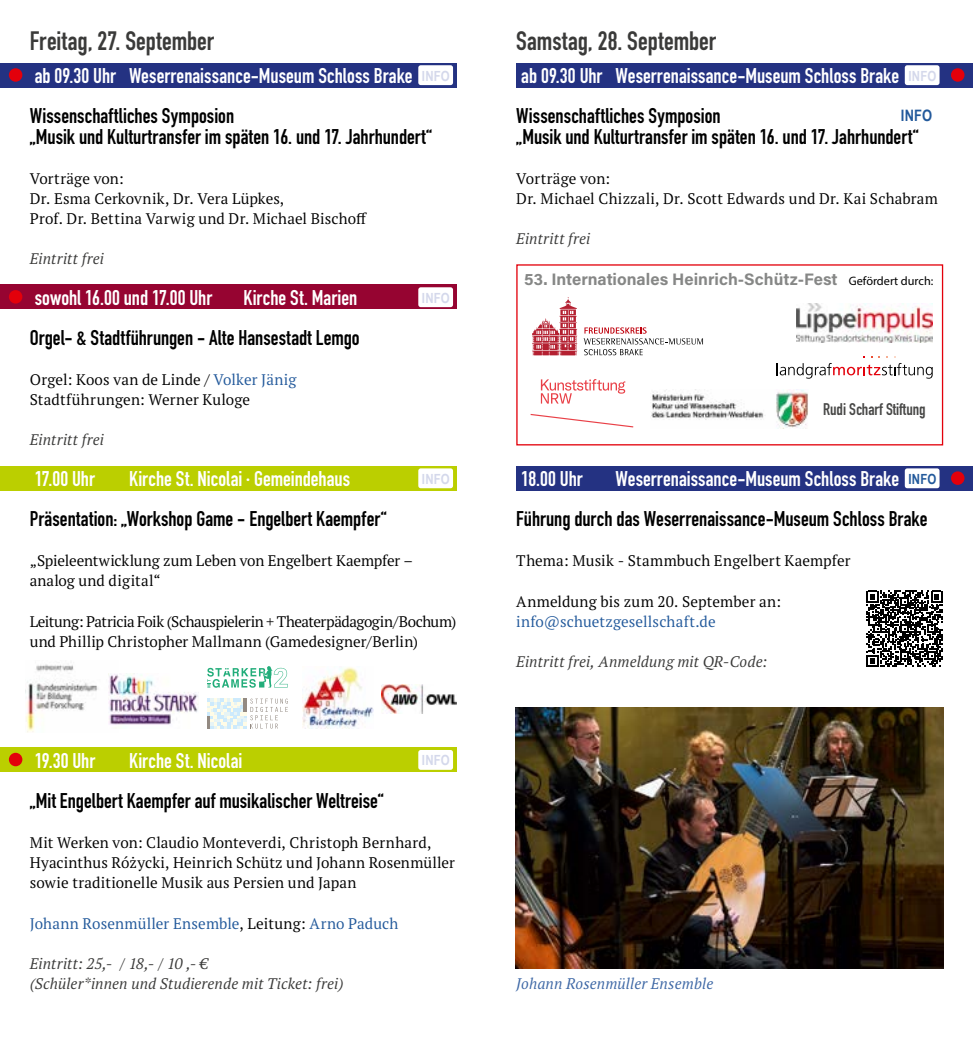
<style>
.page{position:relative;width:973px;height:1042px;background:#fff}
.page>*{position:absolute;margin:0;border:0;box-sizing:border-box;transform-origin:0 0}
.t1{font:700 26.25px "DIN Condensed";color:#3a3a39}
.t2{font:700 21px/20.1px "DIN Condensed";color:#000}
.t3{font:700 21px "DIN Condensed";color:#fff}
.t4{font:16.62px "Acumin Variable Concept";color:#868786}
.t5{font:700 16.62px "DIN Condensed";color:#484847}
.t6{font:700 15.75px "Arial Narrow";color:#22599b}
.t7{font:15.4px/20.1px "PT Serif Pro";letter-spacing:.005em;color:#000}
.t8{font:italic 15.4px/20.1px "PT Serif Pro";letter-spacing:.005em;color:#3a3a39}
.t9{font:15.4px/20.1px "PT Serif Pro";letter-spacing:-.015em;color:#000}
.t10{font:15.4px "PT Serif Pro";letter-spacing:.005em;color:#22599b}
.t11{font:italic 15.4px "PT Serif Pro";letter-spacing:.005em;color:#3d67a5}
.t12{font:700 14px "Arial Narrow";letter-spacing:.015em;color:#d4d8eb}
.t13{font:700 14px "Arial Narrow";color:#22599b}
.s1{color:#22599b}
.s2{font-family:"Myriad Pro";font-size:12.25px;color:#000}
.s3{color:#000}
</style>
<div class="page">
<div style="left:0;top:63px;width:456px;height:25px;background:#243282"></div>
<div style="left:9px;top:68px;width:13px;height:14px;background:#e3000b;border-radius:50%"></div>
<div style="left:0;top:284px;width:456px;height:25px;background:#960431"></div>
<div style="left:0;top:466px;width:456px;height:24px;background:#bbcf00"></div>
<div style="left:516px;top:466px;width:456px;height:24px;background:#243282"></div>
<div style="left:516px;top:63px;width:456px;height:25px;background:#243282"></div>
<div style="left:950px;top:68px;width:14px;height:14px;background:#e3000b;border-radius:50%"></div>
<img style="left:516px;top:707px;width:427px;height:262px">
<div style="left:0;top:747px;width:456px;height:25px;background:#bbcf00"></div>
<svg style="left:866px;top:590px;width:76px;height:76px"></svg>
<div style="left:950px;top:471px;width:14px;height:14px;background:#e3000b;border-radius:50%"></div>
<div style="left:516px;top:264px;width:427px;height:181px;border:1px solid #e3000b"></div>
<img style="left:796px;top:303px;width:136px;height:40px">
<img style="left:651px;top:389px;width:157px;height:40px">
<svg style="left:530px;top:414px;width:103px;height:13px"></svg>
<svg style="left:540px;top:379px;width:85px;height:24px"></svg>
<svg style="left:776px;top:356px;width:156px;height:23px"></svg>
<img style="left:25px;top:664px;width:73px;height:69px">
<svg style="left:207px;top:698px;width:81px;height:30px"></svg>
<img style="left:108px;top:673px;width:90px;height:52px">
<svg style="left:207px;top:666px;width:80px;height:22px"></svg>
<svg style="left:532px;top:297px;width:45px;height:58px"></svg>
<svg style="left:583px;top:327px;width:120px;height:28px"></svg>
<div style="left:9px;top:753px;width:13px;height:13px;background:#e3000b;border-radius:50%"></div>
<img style="left:381px;top:684px;width:75px;height:29px">
<img style="left:302px;top:667px;width:71px;height:61px">
<div style="left:9px;top:290px;width:13px;height:14px;background:#e3000b;border-radius:50%"></div>
<div style="left:418px;top:65px;width:35px;height:20px;background:#fff;border-radius:2px"></div>
<div style="left:904px;top:65px;width:35px;height:20px;background:#fff;border-radius:2px"></div>
<div style="left:418px;top:287px;width:35px;height:20px;background:#fff;border-radius:2px"></div>
<div style="left:904px;top:468px;width:35px;height:20px;background:#fff;border-radius:2px"></div>
<div style="left:418px;top:468px;width:35px;height:20px;background:#fff;border-radius:2px"></div>
<div style="left:418px;top:750px;width:35px;height:20px;background:#fff;border-radius:2px"></div>
<h1 class="t1" style="left:30px;top:23px;width:186px">Freitag, 27. September</h1>
<h2 class="t3" style="left:35px;top:62px;width:379px">ab 09.30 Uhr Weserrenaissance-Museum Schloss Brake</h2>
<h2 class="t2" style="left:30px;top:106px;width:404px">Wissenschaftliches Symposion<br>„Musik und Kulturtransfer im späten 16. und 17. Jahrhundert“</h2>
<p class="t7" style="left:30px;top:168px;width:339px">Vorträge von:<br>Dr. Esma Cerkovnik, Dr. Vera Lüpkes,<br>Prof. Dr. Bettina Varwig und Dr. Michael Bischoff</p>
<p class="t8" style="left:30px;top:248px;width:76px">Eintritt frei</p>
<h2 class="t3" style="left:35px;top:283px;width:179px">sowohl 16.00 und 17.00 Uhr</h2>
<h2 class="t3" style="left:243px;top:283px;width:115px">Kirche St. Marien</h2>
<h2 class="t2" style="left:30px;top:327px;width:331px">Orgel- &amp; Stadtführungen - Alte Hansestadt Lemgo</h2>
<p class="t7" style="left:30px;top:369px;width:268px">Orgel: Koos van de Linde / <span class="s1">Volker Jänig<br></span>Stadtführungen: Werner Kuloge</p>
<p class="t8" style="left:30px;top:430px;width:76px">Eintritt frei</p>
<h2 class="t3" style="left:35px;top:464px;width:62px">17.00 Uhr</h2>
<h2 class="t3" style="left:129px;top:464px;width:222px">Kirche St. Nicolai · Gemeindehaus</h2>
<h2 class="t2" style="left:30px;top:508px;width:358px">Präsentation: „Workshop Game - Engelbert Kaempfer“</h2>
<p class="t7" style="left:30px;top:550px;width:385px">„Spieleentwicklung zum Leben von Engelbert Kaempfer – analog und digital“</p>
<p class="t9" style="left:30px;top:611px;width:428px">Leitung: Patricia Foik (Schauspielerin + Theaterpädagogin/Bochum) und Phillip Christopher Mallmann (Gamedesigner/Berlin)</p>
<h1 class="t1" style="left:516px;top:23px;width:201px">Samstag, 28. September</h1>
<h2 class="t3" style="left:521px;top:62px;width:379px">ab 09.30 Uhr Weserrenaissance-Museum Schloss Brake</h2>
<h2 class="t2" style="left:516px;top:106px;width:404px">Wissenschaftliches Symposion<br>„Musik und Kulturtransfer im späten 16. und 17. Jahrhundert“</h2>
<p class="t7" style="left:516px;top:168px;width:423px">Vorträge von:<br>Dr. Michael Chizzali, Dr. Scott Edwards und Dr. Kai Schabram</p>
<p class="t8" style="left:516px;top:228px;width:76px">Eintritt frei</p>
<p class="t12" style="left:422px;top:65px;width:29px">INFO</p>
<p class="t12" style="left:908px;top:65px;width:29px">INFO</p>
<p class="t6" style="left:900px;top:104px;width:33px">INFO</p>
<p class="t4" style="left:524px;top:268px;width:410px">53. Internationales Heinrich-Schütz-Fest <span class="s2">Gefördert durch:</span></p>
<p class="t12" style="left:422px;top:287px;width:29px">INFO</p>
<p class="t5" style="left:822px;top:397px;width:104px">Rudi Scharf Stiftung</p>
<h2 class="t3" style="left:521px;top:464px;width:63px">18.00 Uhr</h2>
<h2 class="t3" style="left:615px;top:464px;width:285px">Weserrenaissance-Museum Schloss Brake</h2>
<h2 class="t2" style="left:516px;top:508px;width:412px">Führung durch das Weserrenaissance-Museum Schloss Brake</h2>
<p class="t7" style="left:516px;top:550px;width:335px">Thema: Musik - Stammbuch Engelbert Kaempfer</p>
<p class="t7" style="left:516px;top:591px;width:266px">Anmeldung bis zum 20. September an:</p>
<p class="t10" style="left:516px;top:611px;width:201px">info@schuetzgesellschaft.de</p>
<p class="t8" style="left:516px;top:651px;width:252px">Eintritt frei, Anmeldung mit QR-Code:</p>
<p class="t12" style="left:422px;top:468px;width:29px">INFO</p>
<p class="t13" style="left:908px;top:468px;width:29px">INFO</p>
<h2 class="t3" style="left:35px;top:746px;width:62px">19.30 Uhr</h2>
<h2 class="t3" style="left:129px;top:746px;width:115px">Kirche St. Nicolai</h2>
<h2 class="t2" style="left:30px;top:790px;width:355px">„Mit Engelbert Kaempfer auf musikalischer Weltreise“</h2>
<p class="t7" style="left:30px;top:832px;width:426px">Mit Werken von: Claudio Monteverdi, Christoph Bernhard,<br>Hyacinthus Różycki, Heinrich Schütz und Johann Rosenmüller sowie traditionelle Musik aus Persien und Japan</p>
<p class="t10" style="left:30px;top:913px;width:370px">Johann Rosenmüller Ensemble<span class="s3">, Leitung:</span> Arno Paduch</p>
<p class="t8" style="left:30px;top:953px;width:315px">Eintritt: 25,- / 18,- / 10 ,- €<br>(Schüler*innen und Studierende mit Ticket: frei)</p>
<p class="t12" style="left:422px;top:750px;width:29px">INFO</p>
<p class="t11" style="left:516px;top:973px;width:198px">Johann Rosenmüller Ensemble</p>
</div>
